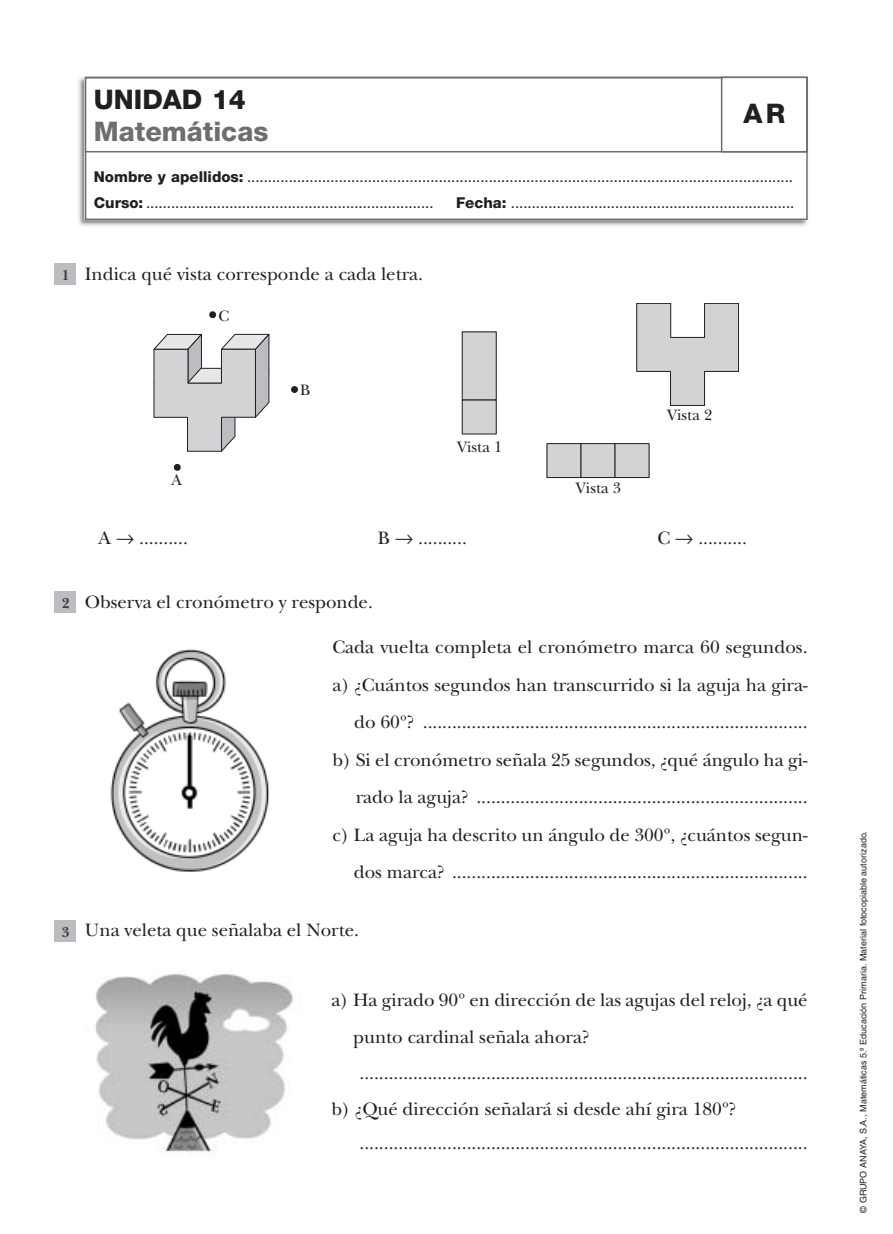
<style>
.page{position:relative;width:893px;height:1234px;background:#fff}
.page>*{position:absolute;margin:0;border:0;box-sizing:border-box;transform-origin:0 0}
.t1{font:800 27px "Helvetica Neue";color:#6d6e70}
.t2{font:800 27px "Helvetica Neue";color:#231f20}
.t3{font:18.75px/37.5px "New Baskerville";color:#231f20;text-align:right}
.t4{font:15.75px "New Baskerville";color:#231f20}
.t5{font:15px/26.5px "Helvetica Neue";color:#231f20}
.t6{font:700 15px "New Baskerville";color:#404041}
.t7{font:9px "Helvetica";color:#231f20}
.s1{font-weight:800}
.s2{font-weight:700;font-size:15px;color:#404041}
.s3{font-family:"Anaya Math 1"}
</style>
<div class="page">
<img style="left:78px;top:76px;width:730px;height:150px">
<div style="left:86px;top:77px;width:721px;height:142px;background:#fff"></div>
<div style="left:85px;top:77px;width:723px;height:143px;border:2px solid #6d6e70"></div>
<div style="left:85px;top:77px;width:723px;height:75px;border:2px solid #6d6e70"></div>
<div style="left:721px;top:77px;width:87px;height:75px;border:2px solid #6d6e70"></div>
<div style="left:55px;top:264px;width:21px;height:21px;background:#bbbdc0"></div>
<div style="left:55px;top:591px;width:21px;height:21px;background:#bbbdc0"></div>
<div style="left:55px;top:920px;width:21px;height:21px;background:#bbbdc0"></div>
<div style="left:174px;top:464px;width:7px;height:6px;background:#231f20;border-radius:50%"></div>
<div style="left:291px;top:386px;width:7px;height:7px;background:#231f20;border-radius:50%"></div>
<div style="left:209px;top:311px;width:7px;height:7px;background:#231f20;border-radius:50%"></div>
<svg style="left:153px;top:333px;width:117px;height:119px"></svg>
<svg style="left:636px;top:303px;width:103px;height:103px"></svg>
<div style="left:462px;top:332px;width:34px;height:68px;background:#d1d3d4"></div>
<div style="left:462px;top:331px;width:35px;height:69px;border:1px solid #231f20"></div>
<div style="left:462px;top:400px;width:34px;height:34px;background:#d1d3d4"></div>
<div style="left:462px;top:399px;width:35px;height:35px;border:1px solid #231f20"></div>
<div style="left:547px;top:443px;width:34px;height:34px;background:#d1d3d4"></div>
<div style="left:547px;top:443px;width:34px;height:34px;border:1px solid #231f20"></div>
<div style="left:581px;top:443px;width:34px;height:34px;background:#d1d3d4"></div>
<div style="left:581px;top:443px;width:34px;height:34px;border:1px solid #231f20"></div>
<div style="left:615px;top:443px;width:34px;height:34px;background:#d1d3d4"></div>
<img style="left:110px;top:649px;width:160px;height:223px">
<img style="left:95px;top:974px;width:199px;height:180px">
<h1 class="t2" style="left:94px;top:89px;width:153px">UNIDAD 14</h1>
<h1 class="t1" style="left:94px;top:122px;width:176px">Matemáticas</h1>
<h1 class="t2" style="left:743px;top:104px;width:43px">AR</h1>
<p class="t5" style="left:94px;top:164px;width:701px"><span class="s1">Nombre y apellidos:</span> ...................................................................................................................................<br><span class="s1">Curso:</span> .....................................................................</p>
<p class="t5" style="left:456px;top:191px;width:340px"><span class="s1">Fecha:</span> ....................................................................</p>
<p class="t3" style="left:62px;top:257px;width:363px"><span class="s2">1</span> Indica qué vista corresponde a cada letra.</p>
<p class="t4" style="left:218px;top:310px;width:12px">C</p>
<p class="t4" style="left:171px;top:474px;width:12px">A</p>
<p class="t4" style="left:300px;top:384px;width:12px">B</p>
<p class="t4" style="left:457px;top:441px;width:47px">Vista 1</p>
<p class="t4" style="left:576px;top:482px;width:47px">Vista 3</p>
<p class="t4" style="left:667px;top:409px;width:47px">Vista 2</p>
<p class="t3" style="left:99px;top:521px;width:91px">A <span class="s3">8</span> ..........</p>
<p class="t3" style="left:378px;top:521px;width:90px">B <span class="s3">8</span> ..........</p>
<p class="t3" style="left:657px;top:521px;width:91px">C <span class="s3">8</span> ..........</p>
<p class="t6" style="left:62px;top:597px;width:9px">2</p>
<p class="t3" style="left:85px;top:585px;width:290px">Observa el cronómetro y responde.</p>
<p class="t3" style="left:332px;top:630px;width:477px">Cada vuelta completa el cronómetro marca 60 segundos. a) ¿Cuántos segundos han transcurrido si la aguja ha gira&shy;do 60º? ............................................................................... b) Si el cronómetro señala 25 segundos, ¿qué ángulo ha gi&shy;rado la aguja? ....................................................................<br>c) La aguja ha descrito un ángulo de 300º, ¿cuántos segun&shy;dos marca? .........................................................................</p>
<p class="t6" style="left:62px;top:926px;width:9px">3</p>
<p class="t3" style="left:85px;top:913px;width:276px">Una veleta que señalaba el Norte.</p>
<p class="t3" style="left:331px;top:983px;width:478px">a) Ha girado 90º en dirección de las agujas del reloj, ¿a qué</p>
<p class="t3" style="left:353px;top:1019px;width:238px">punto cardinal señala ahora?</p>
<p class="t3" style="left:359px;top:1055px;width:450px">............................................................................................</p>
<p class="t3" style="left:331px;top:1091px;width:406px">b) ¿Qué dirección señalará si desde ahí gira 180º?</p>
<p class="t3" style="left:359px;top:1126px;width:450px">............................................................................................</p>
<p class="t7" style="left:860px;top:1212px;width:383px;rotate:-90deg">© GRUPO ANAYA, S.A., Matemáticas 5.º Educación Primaria. Material fotocopiable autorizado.</p>
</div>
